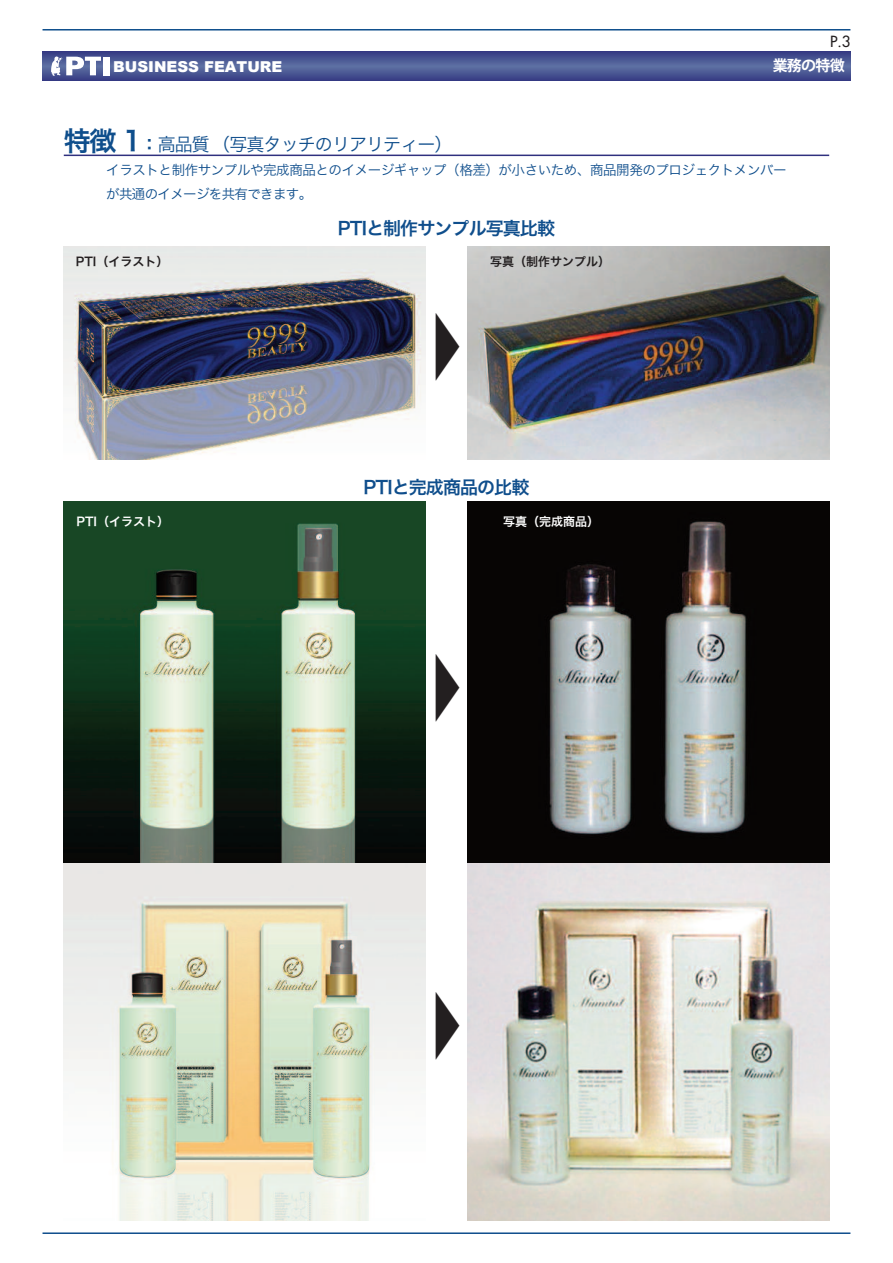
<style>
.page{position:relative;width:893px;height:1263px;background:#fff}
.page>*{position:absolute;margin:0;border:0;box-sizing:border-box;transform-origin:0 0}
.t1{font:72px "Hira Kaku Pro N W6";color:#231f20;scale:.5 1}
.t2{font:18px "Hira Kaku Pro N W6";letter-spacing:-.05em;color:#0f4e8c}
.t3{font:18px "Hira Kaku Pro N W3";letter-spacing:-.05em;color:#0f4e8c}
.t4{font:900 15px "Arial";color:#fff}
.t5{font:700 15px "Koz Go Pro";letter-spacing:-.05em;color:#fff}
.t6{font:15px "Futura";color:#231f20}
.t7{font:13.5px/24px "Hira Kaku Pro N W3";letter-spacing:-.03em;color:#0f4e8c}
.t8{font:12px "Hira Kaku Pro N W6";color:#231f20}
.t9{font:12px "Hira Kaku Pro N W6";color:#fff}
.s1{font-family:"Hira Kaku Pro N W6";font-size:27px}
.s2{font-family:"Hira Kaku Pro N W6"}
</style>
<div class="page">
<hr style="left:43px;top:29px;width:807px;height:2px;background:#0f4e8c">
<hr style="left:43px;top:1232px;width:807px;height:2px;background:#0f4e8c">
<hr style="left:64px;top:155px;width:765px;height:1px;background:#30317f">
<svg style="left:43px;top:51px;width:807px;height:30px;background:#485491"></svg>
<div style="left:103px;top:57px;width:6px;height:18px;background:#fff"></div>
<svg style="left:51px;top:57px;width:50px;height:19px"></svg>
<img style="left:64px;top:247px;width:361px;height:212px">
<img style="left:468px;top:247px;width:361px;height:212px">
<img style="left:64px;top:502px;width:361px;height:718px">
<img style="left:468px;top:502px;width:361px;height:718px">
<p class="t6" style="left:830px;top:34px;width:22px">P.3</p>
<p class="t4" style="left:113px;top:55px;width:171px">BUSINESS FEATURE</p>
<p class="t5" style="left:773px;top:56px;width:74px">業務の特徴</p>
<h2 class="t3" style="left:64px;top:129px;width:390px"><span class="s1">特徴 1</span><span class="s2">：</span>高品質（写真タッチのリアリティー）</h2>
<p class="t7" style="left:106px;top:157px;width:682px">イラストと制作サンプルや完成商品とのイメージギャップ（格差）が小さいため、商品開発のプロジェクトメンバーが共通のイメージを共有できます。</p>
<h2 class="t2" style="left:338px;top:212px;width:219px">PTIと制作サンプル写真比較</h2>
<p class="t8" style="left:76px;top:251px;width:94px">PTI（イラスト）</p>
<p class="t8" style="left:490px;top:251px;width:121px">写真（制作サンプル）</p>
<h1 class="t1" style="left:428px;top:282px;width:73px">▶</h1>
<h2 class="t2" style="left:364px;top:470px;width:167px">PTIと完成商品の比較</h2>
<p class="t9" style="left:77px;top:511px;width:94px">PTI（イラスト）</p>
<p class="t9" style="left:503px;top:511px;width:97px">写真（完成商品）</p>
<h1 class="t1" style="left:428px;top:623px;width:73px">▶</h1>
<h1 class="t1" style="left:428px;top:961px;width:73px">▶</h1>
</div>
